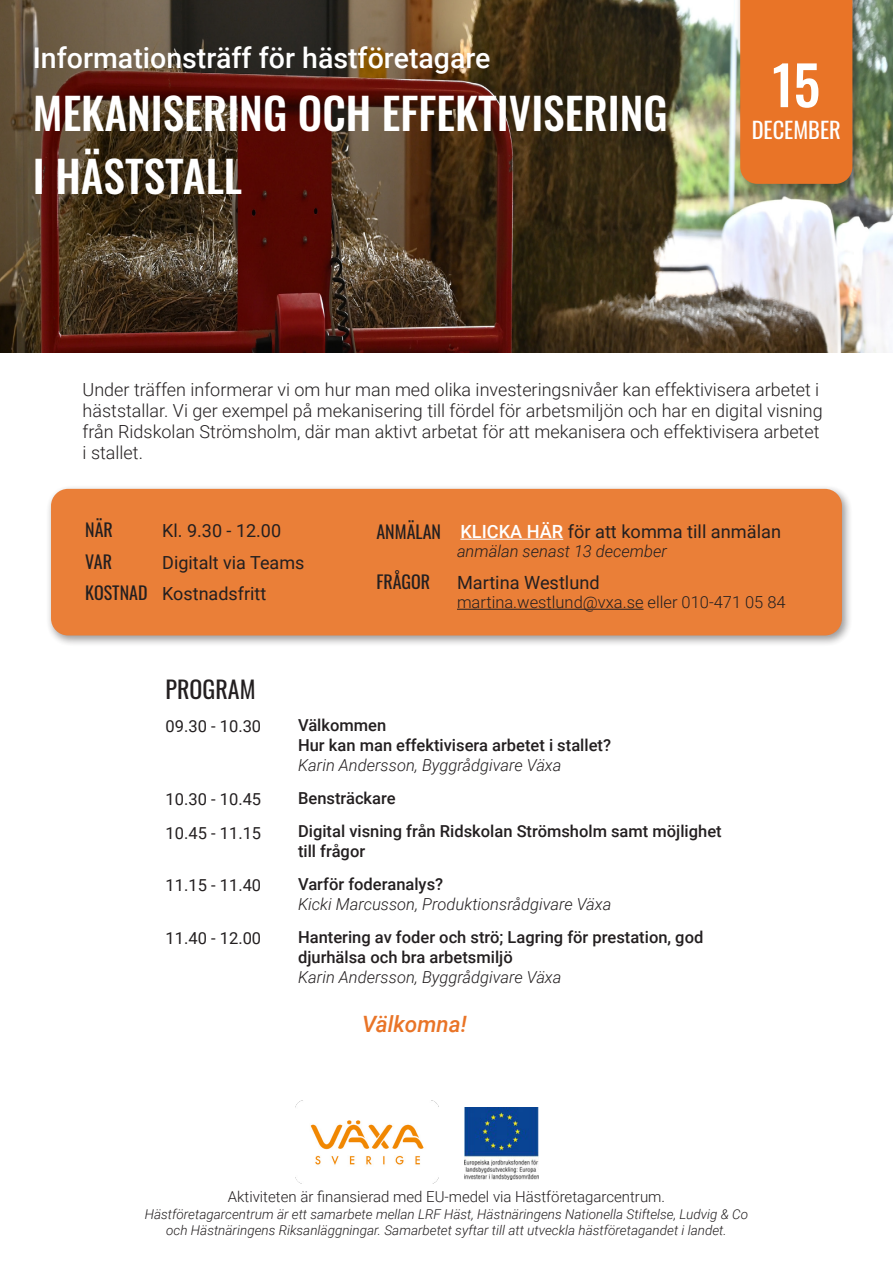
<style>
.page{position:relative;width:893px;height:1263px;background:#fff}
.page>*{position:absolute;margin:0;border:0;box-sizing:border-box;transform-origin:0 0}
.t1{font:500 54px "Oswald";color:#fff}
.t2{font:500 43.5px/63px "Oswald";color:#fff}
.t3{font:500 28.5px "Roboto";color:#fff}
.t4{font:24px "Oswald";color:#231f20}
.t5{font:italic 500 22.5px "Roboto";color:#e97427}
.t6{font:22.5px "Oswald";color:#fff}
.t7{font:18.15px "Roboto";color:#231f20}
.t8{font:300 18px/21px "Roboto";color:#231f20}
.t9{font:18px "Roboto";color:#231f20}
.t10{font:18px "Oswald";color:#231f20}
.t11{font:500 16.5px/19.8px "Roboto";color:#231f20}
.t12{font:italic 300 16.5px "Roboto";color:#231f20}
.t13{font:16.5px "Roboto";color:#231f20}
.t14{font:300 16.5px "Roboto";color:#231f20}
.t15{font:300 15px "Roboto";color:#231f20}
.t16{font:italic 300 13.5px "Roboto";color:#231f20}
.s1{font-family:"Oswald"}
.s2{font-weight:500;color:#fff}
</style>
<div class="page">
<div style="left:46px;top:484px;width:807px;height:163px;background:#231f20;opacity:.5"></div>
<div style="left:51px;top:489px;width:791px;height:146px;background:#ea7f38;border-radius:17px"></div>
<img style="left:0;top:0;width:893px;height:353px">
<div style="left:735px;top:0;width:128px;height:195px;background:#231f20;opacity:.5"></div>
<div style="left:740px;top:0;width:112px;height:184px;background:#e97427"></div>
<hr style="left:460px;top:539px;width:103px;height:1px;background:#fff">
<hr style="left:457px;top:609px;width:187px;height:1px;background:#231f20">
<img style="left:464px;top:1107px;width:74px;height:72px">
<img style="left:296px;top:1100px;width:142px;height:83px">
<p class="t3" style="left:33px;top:38px;width:459px">Informationsträff för hästföretagare</p>
<p class="t2" style="left:33px;top:84px;width:636px">MEKANISERING OCH EFFEKTIVISERING<br>I HÄSTSTALL</p>
<p class="t1" style="left:772px;top:57px;width:49px">15</p>
<p class="t6" style="left:752px;top:109px;width:91px">DECEMBER</p>
<p class="t8" style="left:83px;top:378px;width:742px">Under träffen informerar vi om hur man med olika investeringsnivåer kan effektivisera arbetet i häststallar. Vi ger exempel på mekanisering till fördel för arbetsmiljön och har en digital visning från Ridskolan Strömsholm, där man aktivt arbetat för att mekanisera och effektivisera arbetet i stallet.</p>
<p class="t10" style="left:85px;top:514px;width:29px">NÄR</p>
<p class="t9" style="left:162px;top:518px;width:120px">Kl. 9.30 - 12.00</p>
<p class="t10" style="left:85px;top:545px;width:28px">VAR</p>
<p class="t9" style="left:162px;top:550px;width:144px">Digitalt via Teams</p>
<p class="t9" style="left:85px;top:581px;width:183px"><span class="s1">KOSTNAD</span> Kostnadsfritt</p>
<p class="t4" style="left:166px;top:667px;width:91px">PROGRAM</p>
<p class="t10" style="left:376px;top:515px;width:66px">ANMÄLAN</p>
<p class="t10" style="left:376px;top:566px;width:55px">FRÅGOR</p>
<p class="t7" style="left:460px;top:519px;width:322px"><span class="s2">KLICKA HÄR</span> för att komma till anmälan</p>
<p class="t12" style="left:457px;top:540px;width:211px">anmälan senast 13 december</p>
<p class="t7" style="left:457px;top:569px;width:144px">Martina Westlund</p>
<p class="t14" style="left:457px;top:591px;width:330px">martina.westlund@vxa.se eller 010-471 05 84</p>
<p class="t13" style="left:166px;top:714px;width:97px">09.30 - 10.30</p>
<p class="t13" style="left:166px;top:787px;width:97px">10.30 - 10.45</p>
<p class="t13" style="left:166px;top:822px;width:97px">10.45 - 11.15</p>
<p class="t13" style="left:166px;top:874px;width:97px">11.15 - 11.40</p>
<p class="t13" style="left:166px;top:926px;width:97px">11.40 - 12.00</p>
<p class="t11" style="left:298px;top:715px;width:90px">Välkommen</p>
<p class="t11" style="left:298px;top:735px;width:314px">Hur kan man effektivisera arbetet i stallet?</p>
<p class="t12" style="left:298px;top:753px;width:265px">Karin Andersson, Byggrådgivare Växa</p>
<p class="t11" style="left:298px;top:787px;width:99px">Bensträckare</p>
<p class="t11" style="left:298px;top:821px;width:425px">Digital visning från Ridskolan Strömsholm samt möjlighet till frågor</p>
<p class="t11" style="left:298px;top:874px;width:147px">Varför foderanalys?</p>
<p class="t12" style="left:298px;top:893px;width:315px">Kicki Marcusson, Produktionsrådgivare Växa</p>
<p class="t11" style="left:298px;top:927px;width:407px">Hantering av foder och strö; Lagring för prestation, god djurhälsa och bra arbetsmiljö</p>
<p class="t12" style="left:298px;top:965px;width:265px">Karin Andersson, Byggrådgivare Växa</p>
<p class="t5" style="left:362px;top:1008px;width:106px">Välkomna!</p>
<p class="t15" style="left:228px;top:1186px;width:439px">Aktiviteten är finansierad med EU-medel via Hästföretagarcentrum.</p>
<p class="t16" style="left:145px;top:1204px;width:605px">Hästföretagarcentrum är ett samarbete mellan LRF Häst, Hästnäringens Nationella Stiftelse, Ludvig &amp; Co</p>
<p class="t16" style="left:166px;top:1220px;width:562px">och Hästnäringens Riksanläggningar. Samarbetet syftar till att utveckla hästföretagandet i landet.</p>
</div>
